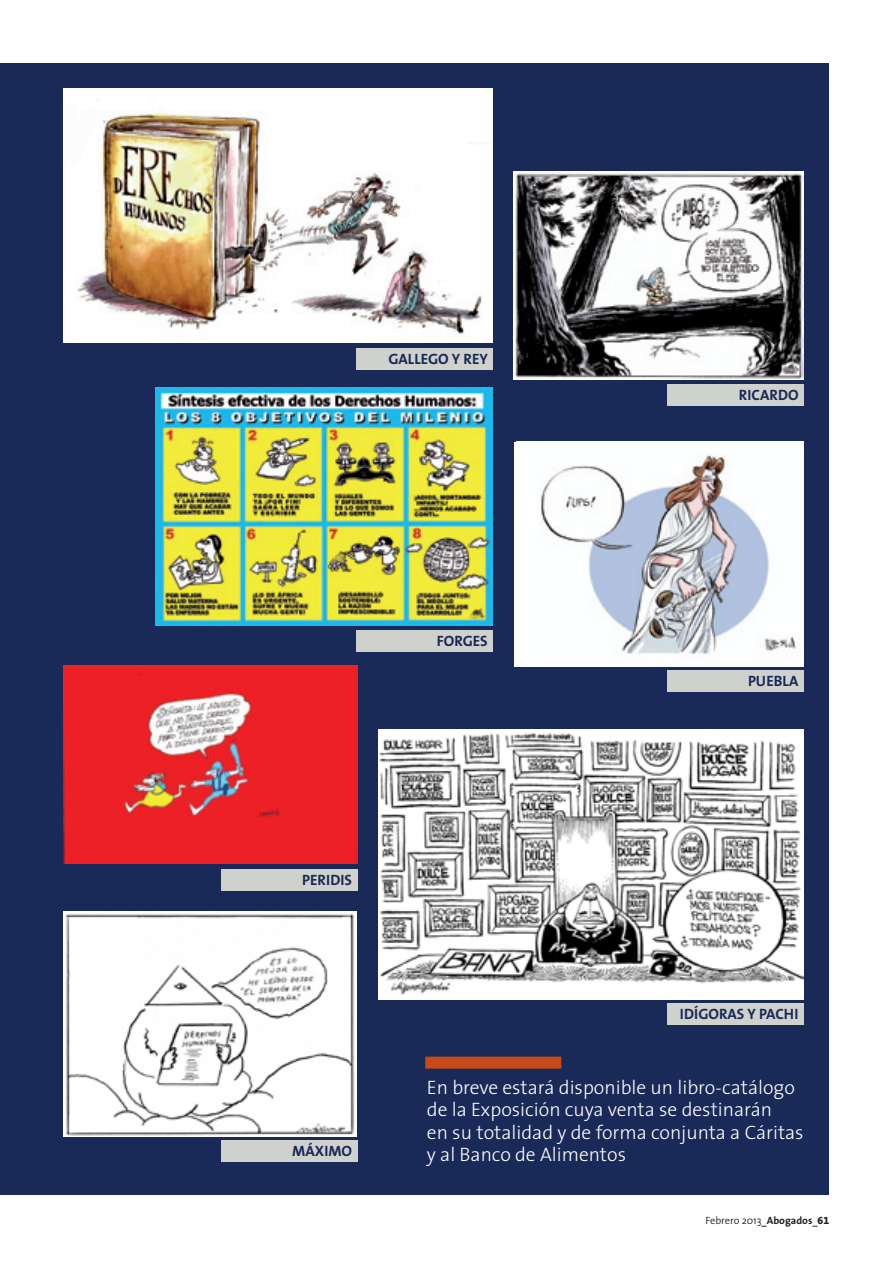
<style>
.page{position:relative;width:893px;height:1263px;background:#fff}
.page>*{position:absolute;margin:0;border:0;box-sizing:border-box;transform-origin:0 0}
.t1{font:300 19.5px/22.5px "The Sans";color:#fff}
.t2{font:700 15px "The Sans";color:#192958}
.t3{font:300 10.5px "The Sans";color:#231f20}
.s1{font-weight:600}
.s2{font-weight:700}
.s3{font-family:"The Sans Extra Bold Expert";font-weight:400}
</style>
<div class="page">
<div style="left:0;top:64px;width:829px;height:1131px;background:#192958"></div>
<img style="left:156px;top:388px;width:336px;height:238px">
<img style="left:64px;top:88px;width:429px;height:254px">
<img style="left:64px;top:666px;width:293px;height:198px">
<img style="left:514px;top:172px;width:290px;height:207px">
<img style="left:378px;top:730px;width:426px;height:270px">
<img style="left:64px;top:911px;width:292px;height:226px">
<img style="left:517px;top:442px;width:286px;height:225px">
<div style="left:221px;top:1140px;width:136px;height:22px;background:#cfd1cd"></div>
<div style="left:668px;top:1003px;width:136px;height:22px;background:#cfd1cd"></div>
<div style="left:668px;top:670px;width:136px;height:22px;background:#cfd1cd"></div>
<div style="left:221px;top:869px;width:136px;height:22px;background:#cfd1cd"></div>
<div style="left:357px;top:630px;width:136px;height:21px;background:#cfd1cd"></div>
<div style="left:668px;top:384px;width:136px;height:22px;background:#cfd1cd"></div>
<div style="left:357px;top:348px;width:136px;height:22px;background:#cfd1cd"></div>
<div style="left:425px;top:1057px;width:136px;height:12px;background:#c74919"></div>
<p class="t2" style="left:388px;top:346px;width:101px">GALLEGO Y REY</p>
<p class="t2" style="left:739px;top:382px;width:61px">RICARDO</p>
<p class="t2" style="left:437px;top:628px;width:52px">FORGES</p>
<p class="t2" style="left:748px;top:668px;width:51px">PUEBLA</p>
<p class="t2" style="left:302px;top:867px;width:51px">PERIDIS</p>
<p class="t2" style="left:292px;top:1138px;width:61px">MÁXIMO</p>
<p class="t2" style="left:680px;top:1001px;width:120px">I DÍGORAS Y PACHI</p>
<p class="t1" style="left:427px;top:1075px;width:370px">En breve estará disponible un libro-catálogo de la Exposición cuya venta se destinarán</p>
<p class="t1" style="left:427px;top:1120px;width:378px">en su totalidad y de forma conjunta a Cáritas y al Banco de Alimentos</p>
<p class="t3" style="left:705px;top:1211px;width:125px">Febrero 2013<span class="s1">_</span><span class="s2">ABOGADOS</span><span class="s1">_</span><span class="s3">61</span></p>
</div>
